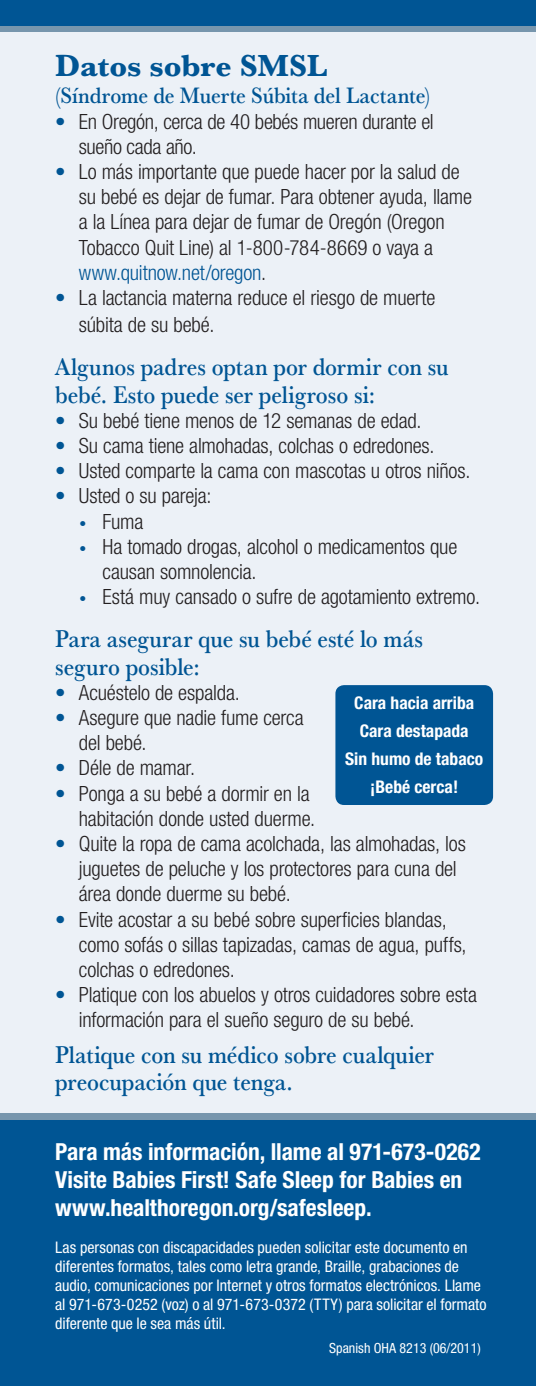
<style>
.page{position:relative;width:536px;height:1386px;background:#fff}
.page>*{position:absolute;margin:0;border:0;box-sizing:border-box;transform-origin:0 0}
.t1{font:700 expanded 31.5px "Baskerville URW";letter-spacing:-.005em;color:#005594}
.t2{font:500 25.03px/27.3px "Baskerville URW";color:#005594;scale:.91 1}
.t3{font:700 condensed 23.45px "Helvetica Neue LT Std";color:#fff}
.t4{font:500 23.1px "Baskerville URW";letter-spacing:-.005em;color:#005594;scale:.91 1}
.Bullets{font:300 condensed 21px/25.2px "Helvetica Neue LT Std";letter-spacing:-.01em;color:#231f20}
.Bullets_2{font:300 condensed 21px/25.2px "Helvetica Neue LT Std";letter-spacing:-.01em;color:#231f20}
.t5{font:700 condensed 17.5px "Helvetica Neue LT Std";color:#fff}
.t6{font:condensed 15.92px/19.2px "Helvetica Neue LT Std";color:#fff}
.t7{font:condensed 14px "Helvetica Neue LT Std";color:#fff}
.s1{color:#005594}
.s2{font-weight:800;font-stretch:expanded;color:#005594}
</style>
<div class="page">
<div style="left:0;top:16px;width:536px;height:1370px;background:#ecf1f7"></div>
<div style="left:0;top:7px;width:536px;height:25px;background:#7796ad"></div>
<div style="left:0;top:1113px;width:536px;height:24px;background:#7796ad"></div>
<div style="left:0;top:0;width:536px;height:26px;background:#005594"></div>
<div style="left:0;top:1120px;width:536px;height:266px;background:#005594"></div>
<div style="left:335px;top:685px;width:158px;height:120px;background:#005594;border-radius:9px"></div>
<p class="t1" style="left:55px;top:47px;width:273px">Datos sobre SMSL</p>
<p class="t4" style="left:55px;top:82px;width:413px">(Síndrome de Muerte Súbita del Lactante)</p>
<p class="Bullets" style="left:79px;top:108px;width:356px;text-indent:-24px"><span class="s1">•</span> En Oregón, cerca de 40 bebés mueren durante el sueño cada año.</p>
<p class="Bullets" style="left:79px;top:159px;width:394px;text-indent:-24px"><span class="s1">•</span> Lo más importante que puede hacer por la salud de su bebé es dejar de fumar. Para obtener ayuda, llame a la Línea para dejar de fumar de Oregón (Oregon Tobacco Quit Line) al 1-800-784-8669 o vaya a <span class="s1">www.quitnow.net/oregon</span>.</p>
<p class="Bullets" style="left:79px;top:284px;width:358px;line-height:27.3px;text-indent:-24px"><span class="s1">•</span> La lactancia materna reduce el riesgo de muerte súbita de su bebé.</p>
<p class="t2" style="left:55px;top:354px;width:434px">Algunos padres optan por dormir con su bebé. Esto puede ser peligroso si:</p>
<p class="Bullets" style="left:55px;top:408px;width:367px"><span class="s1">•</span> Su bebé tiene menos de 12 semanas de edad.</p>
<p class="Bullets" style="left:55px;top:433px;width:381px"><span class="s1">•</span> Su cama tiene almohadas, colchas o edredones.</p>
<p class="Bullets" style="left:55px;top:458px;width:417px"><span class="s1">•</span> Usted comparte la cama con mascotas u otros niños.</p>
<p class="Bullets" style="left:55px;top:483px;width:158px"><span class="s1">•</span> Usted o su pareja:</p>
<p class="Bullets_2" style="left:79px;top:508px;width:66px"><span class="s2">·</span> Fuma</p>
<p class="Bullets_2" style="left:102px;top:534px;width:356px;text-indent:-24px"><span class="s2">·</span> Ha tomado drogas, alcohol o medicamentos que causan somnolencia.</p>
<p class="Bullets_2" style="left:79px;top:584px;width:402px"><span class="s2">·</span> Está muy cansado o sufre de agotamiento extremo.</p>
<p class="t2" style="left:55px;top:626px;width:405px">Para asegurar que su bebé esté lo más seguro posible:</p>
<p class="Bullets" style="left:55px;top:680px;width:186px"><span class="s1">•</span> Acuéstelo de espalda.</p>
<p class="Bullets" style="left:79px;top:705px;width:226px;text-indent:-24px"><span class="s1">•</span> Asegure que nadie fume cerca del bebé.</p>
<p class="Bullets" style="left:55px;top:755px;width:141px"><span class="s1">•</span> Déle de mamar.</p>
<p class="Bullets" style="left:55px;top:780px;width:261px;text-align:right"><span class="s1">•</span> Ponga a su bebé a dormir en la habitación donde usted duerme.</p>
<p class="Bullets" style="left:79px;top:831px;width:388px;text-indent:-24px"><span class="s1">•</span> Quite la ropa de cama acolchada, las almohadas, los juguetes de peluche y los protectores para cuna del área donde duerme su bebé.</p>
<p class="Bullets" style="left:79px;top:906px;width:389px;text-indent:-24px"><span class="s1">•</span> Evite acostar a su bebé sobre superficies blandas, como sofás o sillas tapizadas, camas de agua, puffs, colchas o edredones.</p>
<p class="Bullets" style="left:79px;top:982px;width:399px;text-indent:-24px"><span class="s1">•</span> Platique con los abuelos y otros cuidadores sobre esta información para el sueño seguro de su bebé.</p>
<p class="t2" style="left:55px;top:1041px;width:417px">Platique con su médico sobre cualquier preocupación que tenga.</p>
<p class="t5" style="left:354px;top:693px;width:121px">Cara hacia arriba</p>
<p class="t5" style="left:359px;top:721px;width:110px">Cara destapada</p>
<p class="t5" style="left:345px;top:749px;width:139px">Sin humo de tabaco</p>
<p class="t5" style="left:370px;top:777px;width:89px">¡Bebé cerca!</p>
<p class="t3" style="left:55px;top:1137px;width:427px">Para más información, llame al 971-673-0262</p>
<p class="t3" style="left:55px;top:1165px;width:408px">Visite Babies First! Safe Sleep for Babies en</p>
<p class="t3" style="left:55px;top:1194px;width:318px">www.healthoregon.org/safesleep.</p>
<p class="t6" style="left:55px;top:1237px;width:432px">Las personas con discapacidades pueden solicitar este documento en diferentes formatos, tales como letra grande, Braille, grabaciones de audio, comunicaciones por Internet y otros formatos electrónicos. Llame al 971-673-0252 (voz) o al 971-673-0372 (TTY) para solicitar el formato diferente que le sea más útil.</p>
<p class="t7" style="left:329px;top:1340px;width:153px">Spanish OHA 8213 (06/2011)</p>
</div>
